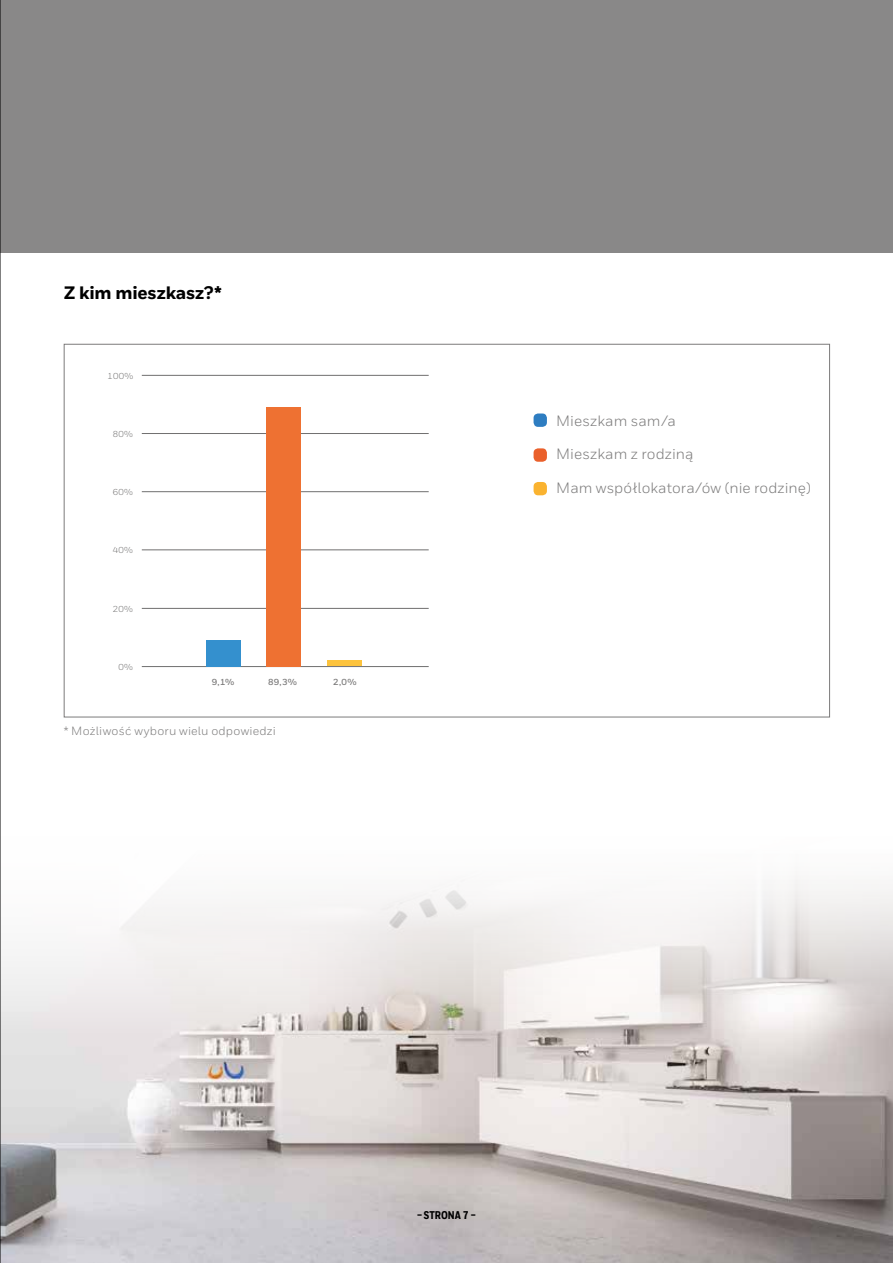
<style>
.page{position:relative;width:893px;height:1263px;background:#fff}
.page>*{position:absolute;margin:0;border:0;box-sizing:border-box;transform-origin:0 0}
.t1{font:800 18px "Honeywell Sans";letter-spacing:-.01em;color:#000}
.t2{font:15px "Honeywell Sans";letter-spacing:.005em;color:#7c7b7b}
.t3{font:12px "Honeywell Sans";letter-spacing:.02em;color:#7c7b7b}
.t4{font:800 11.25px "Honeywell Cond";color:#000}
.t5{font:8.7px "Honeywell Sans";letter-spacing:.025em;color:#706f6f}
.t6{font:700 8.7px "Honeywell Sans";color:#7c7b7b}
</style>
<div class="page">
<img style="left:1px;top:876px;width:892px;height:387px">
<hr style="left:0;top:0;width:1px;height:1263px;background:#000">
<div style="left:0;top:0;width:893px;height:253px;background:#898888"></div>
<div style="left:534px;top:413px;width:13px;height:14px;background:#2e7dc1;border-radius:4px"></div>
<div style="left:534px;top:448px;width:13px;height:14px;background:#ea602b;border-radius:4px"></div>
<div style="left:534px;top:482px;width:13px;height:13px;background:#fab330;border-radius:4px"></div>
<svg style="left:141px;top:374px;width:288px;height:293px"></svg>
<div style="left:327px;top:660px;width:35px;height:6px;background:#fcc33d"></div>
<div style="left:266px;top:407px;width:35px;height:259px;background:#ee7132"></div>
<div style="left:206px;top:640px;width:35px;height:26px;background:#3490ce"></div>
<p class="t1" style="left:64px;top:282px;width:159px">Z kim mieszkasz?*</p>
<p class="t5" style="left:108px;top:371px;width:27px">100%</p>
<p class="t5" style="left:113px;top:429px;width:22px">80%</p>
<p class="t5" style="left:113px;top:487px;width:22px">60%</p>
<p class="t5" style="left:113px;top:545px;width:22px">40%</p>
<p class="t5" style="left:113px;top:604px;width:22px">20%</p>
<p class="t5" style="left:119px;top:661px;width:16px">0%</p>
<p class="t6" style="left:212px;top:677px;width:24px">9,1%</p>
<p class="t6" style="left:268px;top:677px;width:31px">89,3%</p>
<p class="t6" style="left:333px;top:677px;width:25px">2,0%</p>
<p class="t3" style="left:64px;top:724px;width:214px">* Możliwość wyboru wielu odpowiedzi</p>
<p class="t2" style="left:556px;top:412px;width:121px">Mieszkam sam/a</p>
<p class="t2" style="left:556px;top:445px;width:139px">Mieszkam z rodziną</p>
<p class="t2" style="left:556px;top:479px;width:256px">Mam współlokatora/ów (nie rodzinę)</p>
<p class="t4" style="left:417px;top:1208px;width:60px">– STRONA 7 –</p>
</div>
